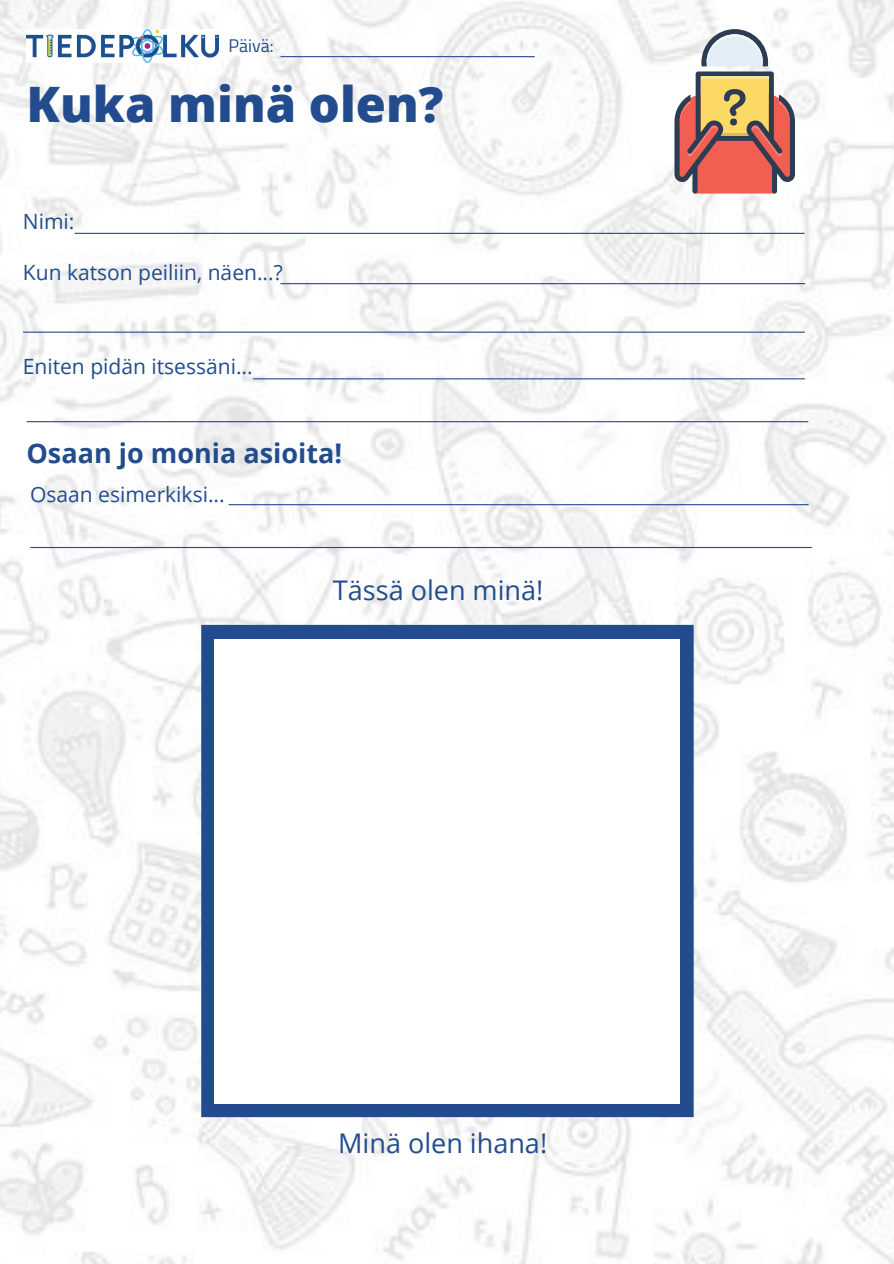
<style>
.page{position:relative;width:894px;height:1264px;background:#fff}
.page>*{position:absolute;margin:0;border:0;box-sizing:border-box;transform-origin:0 0}
.t1{font:800 48.9px "Open Sans";color:#224c8e}
.t2{font:27px "Open Sans";color:#224c8e}
.t3{font:700 27px "Open Sans";color:#224c8e}
.t4{font:21px "Open Sans";color:#224c8e}
.t5{font:18px "Cairo";color:#224c8e}
</style>
<div class="page">
<img style="left:0;top:0;width:893px;height:1263px">
<img style="left:26px;top:29px;width:192px;height:34px">
<svg style="left:674px;top:29px;width:120px;height:164px"></svg>
<hr style="left:281px;top:56px;width:253px;height:1px;background:#224c8e">
<hr style="left:75px;top:233px;width:729px;height:1px;background:#224c8e">
<hr style="left:281px;top:283px;width:523px;height:1px;background:#224c8e">
<hr style="left:23px;top:331px;width:781px;height:2px;background:#224c8e">
<hr style="left:229px;top:504px;width:579px;height:1px;background:#224c8e">
<hr style="left:31px;top:547px;width:780px;height:1px;background:#224c8e">
<hr style="left:253px;top:378px;width:551px;height:1px;background:#224c8e">
<hr style="left:27px;top:421px;width:780px;height:1px;background:#224c8e">
<svg style="left:201px;top:625px;width:492px;height:492px;background:#285191"></svg>
<div style="left:215px;top:639px;width:465px;height:464px;background:#fff"></div>
<p class="t5" style="left:228px;top:36px;width:47px">Päivä:</p>
<p class="t1" style="left:26px;top:69px;width:418px">Kuka minä olen?</p>
<p class="t4" style="left:23px;top:206px;width:53px">Nimi:</p>
<p class="t4" style="left:23px;top:257px;width:261px">Kun katson peiliin, näen...?</p>
<p class="t4" style="left:23px;top:352px;width:231px">Eniten pidän itsessäni...</p>
<p class="t3" style="left:26px;top:434px;width:317px">Osaan jo monia asioita!</p>
<p class="t4" style="left:30px;top:479px;width:196px">Osaan esimerkiksi...</p>
<p class="t2" style="left:333px;top:571px;width:212px">Tässä olen minä!</p>
<p class="t2" style="left:338px;top:1123px;width:210px">Minä olen ihana!</p>
</div>
